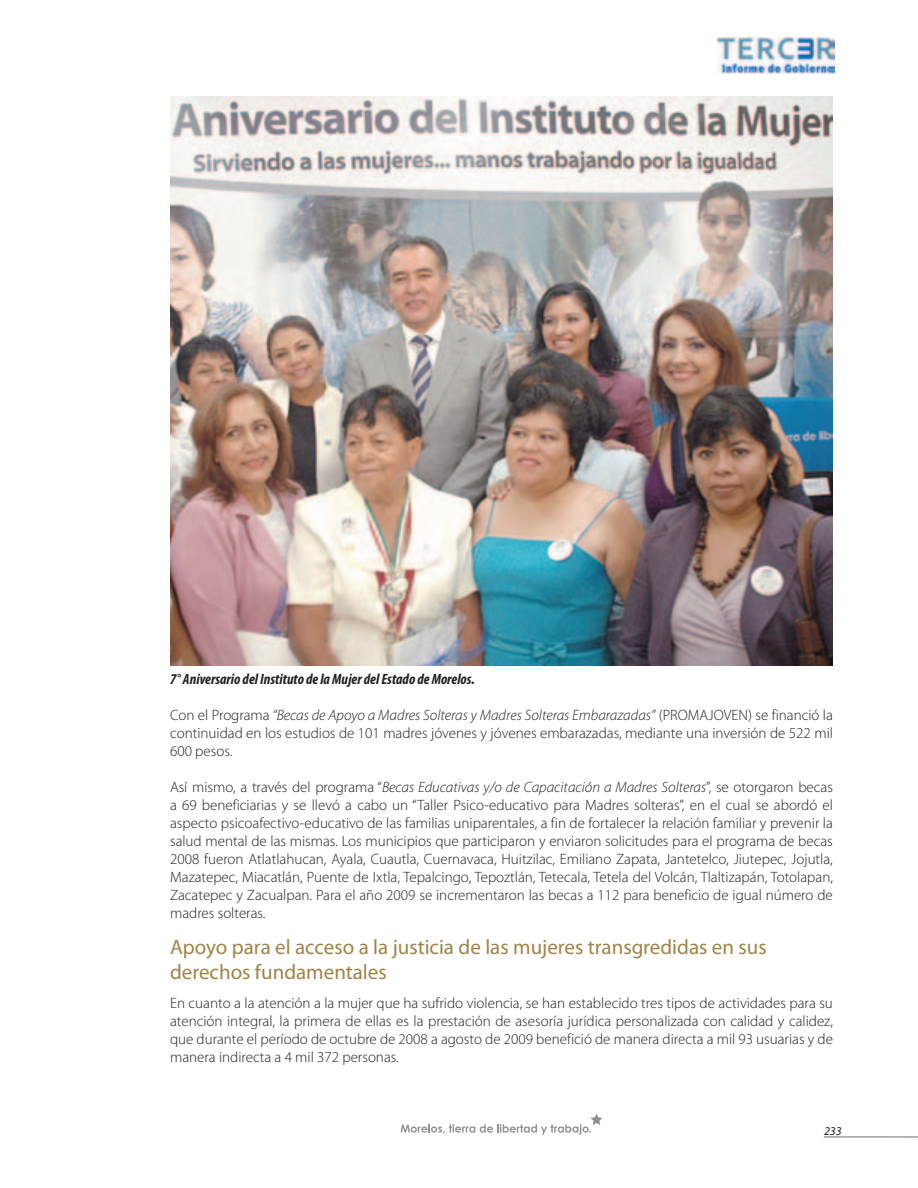
<style>
.page{position:relative;width:918px;height:1188px;background:#fff}
.page>*{position:absolute;margin:0;border:0;box-sizing:border-box;transform-origin:0 0}
.t1{font:21px/25.2px "Myriad Pro";color:#a18347}
.t2{font:300 15px/18px "Myriad Pro";color:#231f20;text-align:justify}
.t3{font:italic 700 condensed 15px "Myriad Pro";color:#231f20}
.t4{font:italic 12px "Myriad Pro";color:#231f20}
.s1{font-style:italic}
</style>
<div class="page">
<hr style="left:824px;top:1137px;width:94px;height:1px;background:#6c6d70">
<img style="left:718px;top:37px;width:117px;height:37px">
<svg style="left:401px;top:1114px;width:201px;height:21px"></svg>
<img style="left:170px;top:97px;width:663px;height:569px">
<p class="t3" style="left:170px;top:670px;width:306px">7° Aniversario del Instituto de la Mujer del Estado de Morelos.</p>
<p class="t2" style="left:170px;top:706px;width:664px">Con el Programa <span class="s1">“Becas de Apoyo a Madres Solteras y Madres Solteras Embarazadas”</span> (PROMAJOVEN) se financió la continuidad en los estudios de 101 madres jóvenes y jóvenes embarazadas, mediante una inversión de 522 mil 600 pesos.</p>
<p class="t2" style="left:170px;top:778px;width:664px">Así mismo, a través del programa “<span class="s1">Becas Educativas y/o de Capacitación a Madres Solteras</span>”, se otorgaron becas a 69 beneficiarias y se llevó a cabo un “Taller Psico-educativo para Madres solteras”, en el cual se abordó el aspecto psicoafectivo-educativo de las familias uniparentales, a fin de fortalecer la relación familiar y prevenir la salud mental de las mismas. Los municipios que participaron y enviaron solicitudes para el programa de becas 2008 fueron Atlatlahucan, Ayala, Cuautla, Cuernavaca, Huitzilac, Emiliano Zapata, Jantetelco, Jiutepec, Jojutla, Mazatepec, Miacatlán, Puente de Ixtla, Tepalcingo, Tepoztlán, Tetecala, Tetela del Volcán, Tlaltizapán, Totolapan, Zacatepec y Zacualpan. Para el año 2009 se incrementaron las becas a 112 para beneficio de igual número de madres solteras.</p>
<h1 class="t1" style="left:170px;top:934px;width:598px">Apoyo para el acceso a la justicia de las mujeres transgredidas en sus derechos fundamentales</h1>
<p class="t2" style="left:170px;top:994px;width:664px">En cuanto a la atención a la mujer que ha sufrido violencia, se han establecido tres tipos de actividades para su atención integral, la primera de ellas es la prestación de asesoría jurídica personalizada con calidad y calidez, que durante el período de octubre de 2008 a agosto de 2009 benefició de manera directa a mil 93 usuarias y de manera indirecta a 4 mil 372 personas.</p>
<p class="t4" style="left:824px;top:1124px;width:19px">233</p>
</div>
